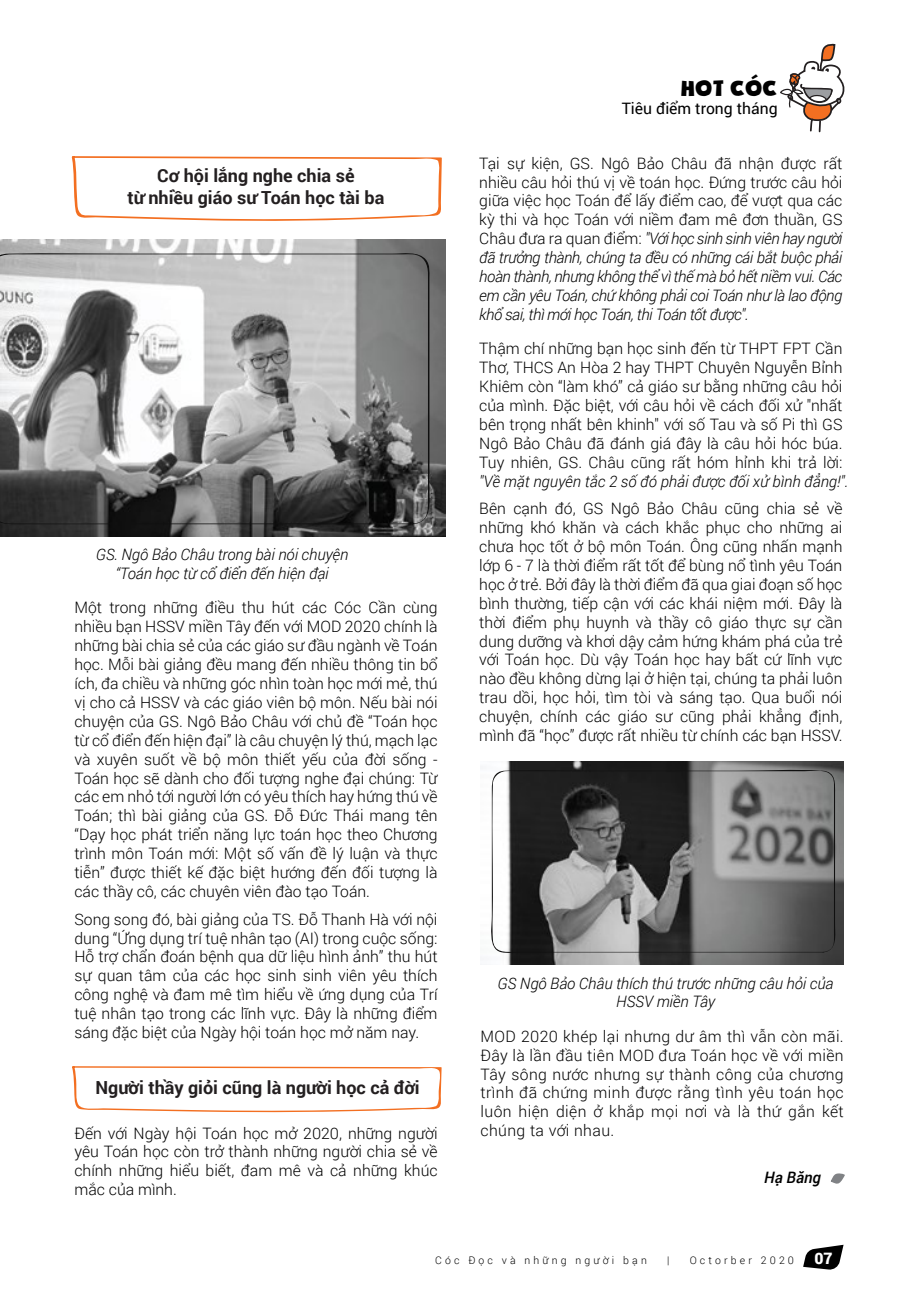
<style>
.page{position:relative;width:918px;height:1300px;background:#fff}
.page>*{position:absolute;margin:0;border:0;box-sizing:border-box;transform-origin:0 0}
.t1{font:24.5px "i Ciel Soupof Justice";letter-spacing:.025em;color:#000}
.t2{font:700 18.03px/21.7px "Roboto";color:#231f20;text-align:center}
.t3{font:300 15.75px/18.9px "Roboto";color:#000;text-align:justify}
.t4{font:italic 300 15.75px/18.9px "Roboto";letter-spacing:-.005em;color:#000;text-align:center}
.t5{font:15.75px "Roboto";color:#000}
.t6{font:italic 500 15.75px "Roboto";color:#000}
.t7{font:900 15.75px "Roboto";color:#fff}
.t8{font:300 10.5px "Roboto";letter-spacing:.3em;color:#000}
.s1{font-style:normal}
</style>
<div class="page">
<svg style="left:803px;top:1244px;width:40px;height:26px"></svg>
<svg style="left:780px;top:43px;width:65px;height:90px"></svg>
<svg style="left:830px;top:1173px;width:15px;height:11px"></svg>
<svg style="left:71px;top:156px;width:371px;height:65px"></svg>
<svg style="left:72px;top:1066px;width:370px;height:46px"></svg>
<img style="left:0;top:239px;width:445px;height:297px">
<svg style="left:0;top:251px;width:433px;height:273px;background:#969696"></svg>
<img style="left:506px;top:762px;width:337px;height:203px">
<svg style="left:491px;top:769px;width:347px;height:184px;background:#6a6a6a"></svg>
<p class="t2" style="left:127px;top:164px;width:258px">Cơ hội lắng nghe chia sẻ<br>từ nhiều giáo sư Toán học tài ba</p>
<p class="t4" style="left:96px;top:545px;width:254px">GS. Ngô Bảo Châu trong bài nói chuyện “Toán học từ cổ điển đến hiện đại</p>
<p class="t3" style="left:74px;top:598px;width:365px">Một trong những điều thu hút các Cóc Cần cùng nhiều bạn HSSV miền Tây đến với MOD 2020 chính là những bài chia sẻ của các giáo sư đầu ngành về Toán học. Mỗi bài giảng đều mang đến nhiều thông tin bổ ích, đa chiều và những góc nhìn toàn học mới mẻ, thú vị cho cả HSSV và các giáo viên bộ môn. Nếu bài nói chuyện của GS. Ngô Bảo Châu với chủ đề “Toán học từ cổ điển đến hiện đại” là câu chuyện lý thú, mạch lạc và xuyên suốt về bộ môn thiết yếu của đời sống - Toán học sẽ dành cho đối tượng nghe đại chúng: Từ các em nhỏ tới người lớn có yêu thích hay hứng thú về Toán; thì bài giảng của GS. Đỗ Đức Thái mang tên “Dạy học phát triển năng lực toán học theo Chương trình môn Toán mới: Một số vấn đề lý luận và thực tiễn” được thiết kế đặc biệt hướng đến đối tượng là các thầy cô, các chuyên viên đào tạo Toán.</p>
<p class="t3" style="left:74px;top:909px;width:365px">Song song đó, bài giảng của TS. Đỗ Thanh Hà với nội dung “Ứng dụng trí tuệ nhân tạo (AI) trong cuộc sống:<br>Hỗ trợ chẩn đoán bệnh qua dữ liệu hình ảnh” thu hút sự quan tâm của các học sinh sinh viên yêu thích công nghệ và đam mê tìm hiểu về ứng dụng của Trí tuệ nhân tạo trong các lĩnh vực. Đây là những điểm sáng đặc biệt của Ngày hội toán học mở năm nay.</p>
<p class="t2" style="left:95px;top:1076px;width:326px">Người thầy giỏi cũng là người học cả đời</p>
<p class="t3" style="left:74px;top:1123px;width:365px">Đến với Ngày hội Toán học mở 2020, những người yêu Toán học còn trở thành những người chia sẻ về chính những hiểu biết, đam mê và cả những khúc mắc của mình.</p>
<h1 class="t1" style="left:680px;top:69px;width:98px">HOT CÓC</h1>
<p class="t5" style="left:622px;top:97px;width:157px">Tiêu điểm trong tháng</p>
<p class="t4" style="left:479px;top:153px;width:365px;text-align:justify"><span class="s1">Tại sự kiện, GS. Ngô Bảo Châu đã nhận được rất nhiều câu hỏi thú vị về toán học. Đứng trước câu hỏi giữa việc học Toán để lấy điểm cao, để vượt qua các kỳ thi và học Toán với niềm đam mê đơn thuần, GS Châu đưa ra quan điểm:</span> "Với học sinh sinh viên hay người đã trưởng thành, chúng ta đều có những cái bắt buộc phải hoàn thành, nhưng không thể vì thế mà bỏ hết niềm vui. Các em cần yêu Toán, chứ không phải coi Toán như là lao động khổ sai, thì mới học Toán, thi Toán tốt được".</p>
<p class="t3" style="left:479px;top:339px;width:365px">Thậm chí những bạn học sinh đến từ THPT FPT Cần Thơ, THCS An Hòa 2 hay THPT Chuyên Nguyễn Bỉnh Khiêm còn “làm khó” cả giáo sư bằng những câu hỏi của mình. Đặc biệt, với câu hỏi về cách đối xử "nhất bên trọng nhất bên khinh" với số Tau và số Pi thì GS Ngô Bảo Châu đã đánh giá đây là câu hỏi hóc búa.<br>Tuy nhiên, GS. Châu cũng rất hóm hỉnh khi trả lời:</p>
<p class="t4" style="left:479px;top:471px;width:371px">"Về mặt nguyên tắc 2 số đó phải được đối xử bình đẳng!".</p>
<p class="t3" style="left:479px;top:499px;width:365px">Bên cạnh đó, GS Ngô Bảo Châu cũng chia sẻ về những khó khăn và cách khắc phục cho những ai chưa học tốt ở bộ môn Toán. Ông cũng nhấn mạnh lớp 6 - 7 là thời điểm rất tốt để bùng nổ tình yêu Toán học ở trẻ. Bởi đây là thời điểm đã qua giai đoạn số học bình thường, tiếp cận với các khái niệm mới. Đây là thời điểm phụ huynh và thầy cô giáo thực sự cần dung dưỡng và khơi dậy cảm hứng khám phá của trẻ với Toán học. Dù vậy Toán học hay bất cứ lĩnh vực nào đều không dừng lại ở hiện tại, chúng ta phải luôn trau dồi, học hỏi, tìm tòi và sáng tạo. Qua buổi nói chuyện, chính các giáo sư cũng phải khẳng định, mình đã “học” được rất nhiều từ chính các bạn HSSV.</p>
<p class="t4" style="left:497px;top:973px;width:337px">GS Ngô Bảo Châu thích thú trước những câu hỏi của<br>HSSV miền Tây</p>
<p class="t3" style="left:480px;top:1026px;width:365px">MOD 2020 khép lại nhưng dư âm thì vẫn còn mãi.<br>Đây là lần đầu tiên MOD đưa Toán học về với miền Tây sông nước nhưng sự thành công của chương trình đã chứng minh được rằng tình yêu toán học luôn hiện diện ở khắp mọi nơi và là thứ gắn kết chúng ta với nhau.</p>
<p class="t6" style="left:764px;top:1166px;width:58px">Hạ Băng</p>
<p class="t8" style="left:435px;top:1252px;width:213px">Cóc Đọc và những người bạn</p>
<p class="t8" style="left:667px;top:1252px;width:4px">|</p>
<p class="t8" style="left:690px;top:1252px;width:106px">Octorber 2020</p>
<p class="t7" style="left:814px;top:1247px;width:20px">07</p>
</div>
